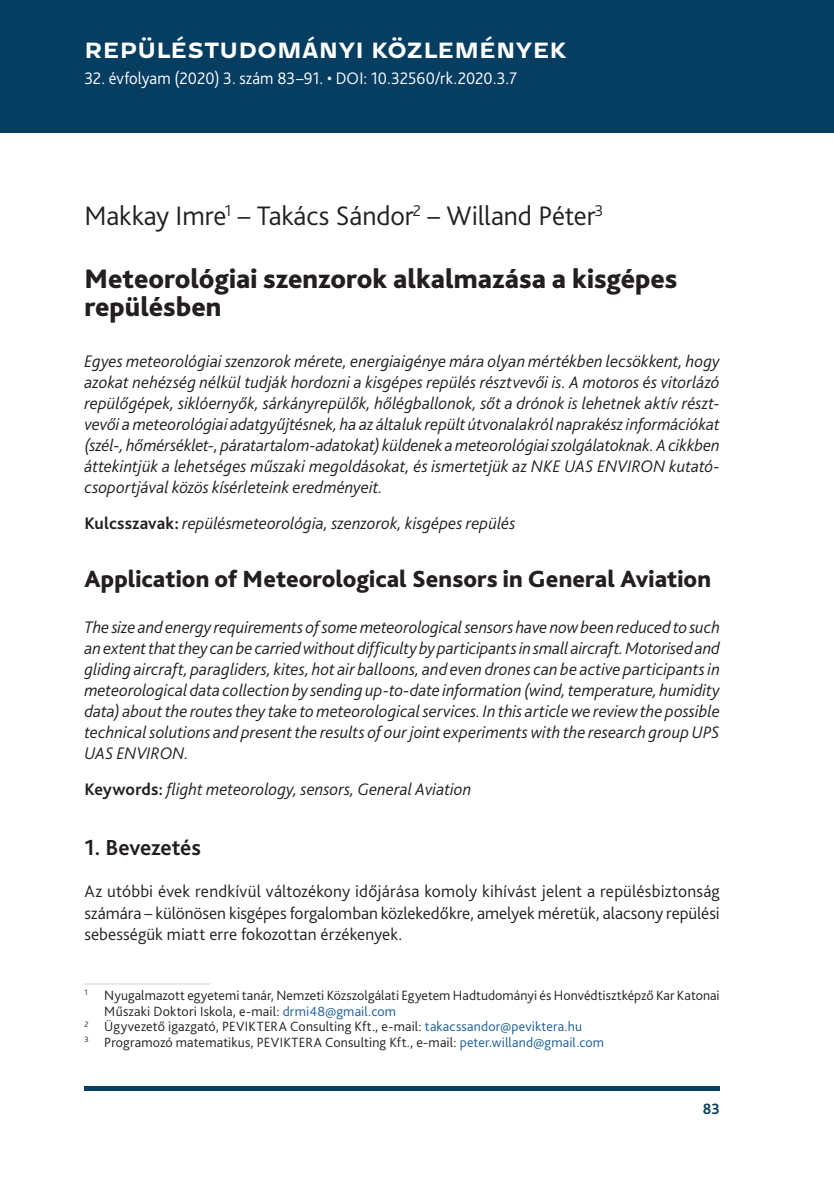
<style>
.page{position:relative;width:834px;height:1181px;background:#fff}
.page>*{position:absolute;margin:0;border:0;box-sizing:border-box;transform-origin:0 0}
._1__Head_Heavy_16{font:800 28px/28px "Bliss Pro";color:#231f20}
.Author{font:300 28px "Bliss Pro";color:#231f20}
._1__Head_angol{font:800 24.5px "Bliss Pro";color:#231f20}
.Running_header_right{font:700 22.75px "Westeinde Caption";letter-spacing:.015em;color:#fff}
._1_1__Head_bold_13{font:700 22.75px "Bliss Pro";letter-spacing:-.005em;color:#231f20}
._3__Abstract{font:italic 300 17.5px/21px "Bliss Pro";letter-spacing:.005em;color:#231f20;text-align:justify}
._3__Abstract_angol{font:italic 300 17.5px/21px "Bliss Pro";letter-spacing:.005em;color:#231f20;text-align:justify}
._2__Body_1st_paragra{font:300 17.5px/21px "Bliss Pro";letter-spacing:.005em;color:#231f20;text-align:justify}
.Running_header_right-2{font:300 17.5px "Bliss Pro";color:#fff;scale:.95 1}
.t1{font:700 15.75px "Bliss Pro";color:#063e62;scale:.95 1}
.Footnote_text{font:300 14px/15.8px "Bliss Pro";letter-spacing:.01em;color:#231f20}
.s1{font-weight:700;font-style:normal}
.s2{color:#175d9e}
</style>
<div class="page">
<div style="left:0;top:0;width:833px;height:132px;background:#063e62"></div>
<div style="left:84px;top:1086px;width:635px;height:5px;background:#063e62"></div>
<hr style="left:84px;top:983px;width:126px;height:1px;background:#d1d2d4">
<p class="Running_header_right" style="left:85px;top:33px;width:483px">REPÜLÉSTUDOMÁNYI KÖZLEMÉNYEK</p>
<p class="Running_header_right-2" style="left:84px;top:68px;width:457px">32. évfolyam (2020) 3. szám 83–91. • DOI: 10.32560/rk.2020.3.7</p>
<p class="Author" style="left:84px;top:199px;width:520px">Makkay Imre<sup>1</sup> – Takács Sándor<sup>2</sup> – Willand Péter<sup>3</sup></p>
<p class="_1__Head_Heavy_16" style="left:84px;top:264px;width:594px">Meteorológiai szenzorok alkalmazása a kisgépes repülésben</p>
<p class="_3__Abstract" style="left:84px;top:350px;width:637px">Egyes meteorológiai szenzorok mérete, energiaigénye mára olyan mértékben lecsökkent, hogy azokat nehézség nélkül tudják hordozni a kisgépes repülés résztvevői is. A motoros és vitorlázó repülőgépek, siklóernyők, sárkányrepülők, hőlégballonok, sőt a drónok is lehetnek aktív részt&shy;vevői ameteorológiai adatgyűjtésnek, ha az általuk repült útvonalakról naprakész információkat (szél-, hőmérséklet-, páratartalom-adatokat) küldenek ameteorológiai szolgálatoknak. Acikkben áttekintjük a lehetséges műszaki megoldásokat, és ismertetjük az NKE UAS ENVIRON kutató&shy;csoportjával közös kísérleteink eredményeit.</p>
<p class="_3__Abstract" style="left:84px;top:512px;width:432px"><span class="s1">Kulcsszavak:</span> repülésmeteorológia, szenzorok, kisgépes repülés</p>
<p class="_1__Head_angol" style="left:84px;top:563px;width:628px">Application of Meteorological Sensors in General Aviation</p>
<p class="_3__Abstract_angol" style="left:84px;top:616px;width:637px">The size and energy requirements of some meteorological sensors have now been reduced to such an extent that they can be carried without difficulty by participants in small aircraft. Motorised and gliding aircraft, paragliders, kites, hot air balloons, and even drones can be active participants in meteorological data collection by sending up-to-date information (wind, temperature, humidity data) about the routes they take to meteorological services. In this article we review the possible technical solutions and present the results of our joint experiments with the research group UPS UAS ENVIRON.</p>
<p class="_3__Abstract_angol" style="left:84px;top:778px;width:388px"><span class="s1">Keywords:</span> flight meteorology, sensors, General Aviation</p>
<p class="_1_1__Head_bold_13" style="left:84px;top:834px;width:118px">1. Bevezetés</p>
<p class="_2__Body_1st_paragra" style="left:84px;top:880px;width:637px">Az utóbbi évek rendkívül változékony időjárása komoly kihívást jelent a repülésbiztonság számára – különösen kisgépes forgalomban közlekedőkre, amelyek méretük, alacsony repülési sebességük miatt erre fokozottan érzékenyek.</p>
<p class="Footnote_text" style="left:104px;top:987px;width:617px;text-indent:-20px"><sup>1</sup> Nyugalmazott egyetemi tanár, Nemzeti Közszolgálati Egyetem Hadtudományi és Honvédtisztképző Kar Katonai<br>Műszaki Doktori Iskola, e-mail: <span class="s2">drmi48@gmail.com</span></p>
<p class="Footnote_text" style="left:84px;top:1018px;width:499px"><sup>2</sup> Ügyvezető igazgató, PEVIKTERA Consulting Kft., e-mail: <span class="s2">takacssandor@peviktera.hu</span></p>
<p class="Footnote_text" style="left:84px;top:1034px;width:521px"><sup>3</sup> Programozó matematikus, PEVIKTERA Consulting Kft., e-mail: <span class="s2">peter.willand@gmail.com</span></p>
<p class="t1" style="left:702px;top:1099px;width:20px">83</p>
</div>
